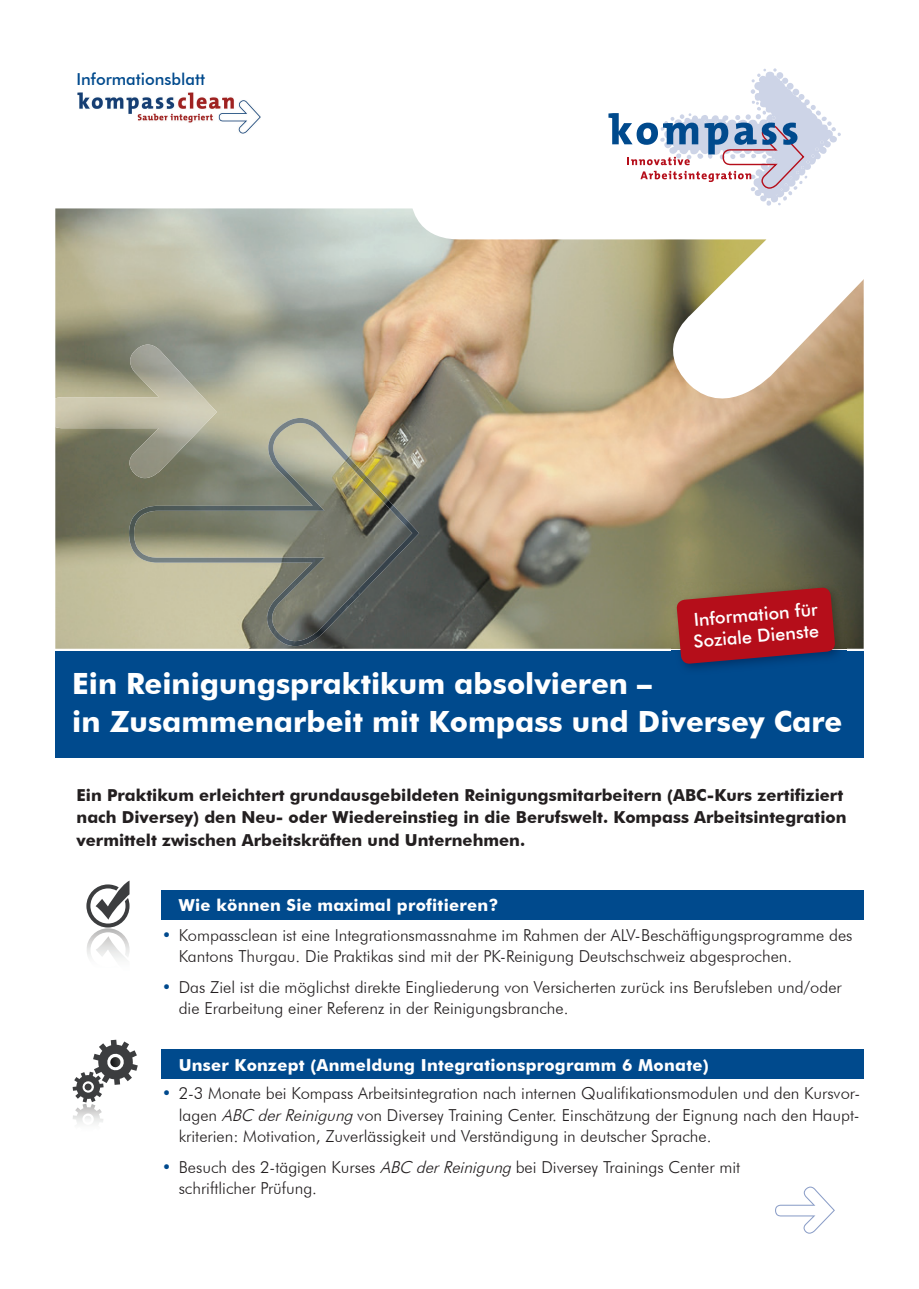
<style>
.page{position:relative;width:919px;height:1289px;background:#fff}
.page>*{position:absolute;margin:0;border:0;box-sizing:border-box;transform-origin:0 0}
.t1{font:700 29.25px/37.5px "Futura BT";color:#fff}
.t2{font:500 18px/21.6px "Futura BT";color:#fff}
.t3{font:300 16.5px/21.8px "Futura BT";color:#231f20}
.t4{font:700 16.5px/22.5px "Futura BT";color:#231f20}
.t5{font:700 16.5px "Futura BT";letter-spacing:.015em;color:#fff}
.t6{font:500 16.5px "Futura BT";color:#004a8d}
.s1{color:#004a8d}
.s2{font-style:italic}
</style>
<div class="page">
<div style="left:162px;top:889px;width:701px;height:30px;background:#004a8d"></div>
<img style="left:55px;top:208px;width:808px;height:440px">
<div style="left:55px;top:651px;width:808px;height:106px;background:#004a8d"></div>
<img style="left:129px;top:418px;width:290px;height:228px">
<svg style="left:775px;top:1186px;width:59px;height:47px"></svg>
<img style="left:671px;top:582px;width:175px;height:87px">
<svg style="left:676px;top:587px;width:159px;height:77px;background:#9e1e28"></svg>
<img style="left:87px;top:928px;width:37px;height:29px">
<img style="left:96px;top:936px;width:34px;height:23px">
<svg style="left:86px;top:881px;width:43px;height:46px"></svg>
<img style="left:55px;top:344px;width:162px;height:134px">
<svg style="left:410px;top:133px;width:454px;height:265px"></svg>
<svg style="left:608px;top:68px;width:232px;height:138px"></svg>
<div style="left:162px;top:1049px;width:701px;height:29px;background:#004a8d"></div>
<svg style="left:73px;top:1039px;width:65px;height:63px"></svg>
<img style="left:73px;top:1104px;width:30px;height:20px">
<svg style="left:84px;top:1115px;width:8px;height:7px"></svg>
<img style="left:78px;top:92px;width:182px;height:42px">
<p class="t6" style="left:77px;top:69px;width:130px">Informationsblatt</p>
<p class="t2" style="left:690px;top:609px;width:128px;rotate:-5deg">Information für<br>Soziale Dienste</p>
<h1 class="t1" style="left:72px;top:664px;width:771px">Ein Reinigungspraktikum absolvieren –<br>in Zusammenarbeit mit Kompass und Diversey Care</h1>
<p class="t4" style="left:77px;top:783px;width:771px">Ein Praktikum erleichtert grundausgebildeten Reinigungsmitarbeitern (ABC-Kurs zertifiziert nach Diversey) den Neu- oder Wiedereinstieg in die Berufswelt. Kompass Arbeitsintegration vermittelt zwischen Arbeitskräften und Unternehmen.</p>
<p class="t5" style="left:179px;top:895px;width:321px">Wie können Sie maximal profitieren?</p>
<p class="t3" style="left:179px;top:923px;width:675px;text-indent:-17px"><span class="s1">•</span> Kompassclean ist eine Integrationsmassnahme im Rahmen der ALV-Beschäftigungsprogramme des<br>Kantons Thurgau. Die Praktikas sind mit der PK-Reinigung Deutschschweiz abgesprochen.</p>
<p class="t3" style="left:179px;top:975px;width:664px;text-indent:-17px"><span class="s1">•</span> Das Ziel ist die möglichst direkte Eingliederung von Versicherten zurück ins Berufsleben und/oder die Erarbeitung einer Referenz in der Reinigungsbranche.</p>
<p class="t5" style="left:179px;top:1054px;width:531px">Unser Konzept (Anmeldung Integrationsprogramm 6 Monate)</p>
<p class="t3" style="left:179px;top:1081px;width:683px;text-align:justify;text-indent:-17px"><span class="s1">•</span> 2-3 Monate bei Kompass Arbeitsintegration nach internen Qualifikationsmodulen und den Kursvor&shy;lagen <span class="s2">ABC derReinigung</span>von Diversey Training Center. Einschätzung der Eignung nach den Haupt&shy;kriterien: Motivation, Zuverlässigkeit und Verständigung in deutscher Sprache.</p>
<p class="t3" style="left:179px;top:1155px;width:563px;text-indent:-17px"><span class="s1">•</span> Besuch des 2-tägigen Kurses <span class="s2">ABC derReinigung</span>bei Diversey Trainings Center mit schriftlicher Prüfung.</p>
</div>
